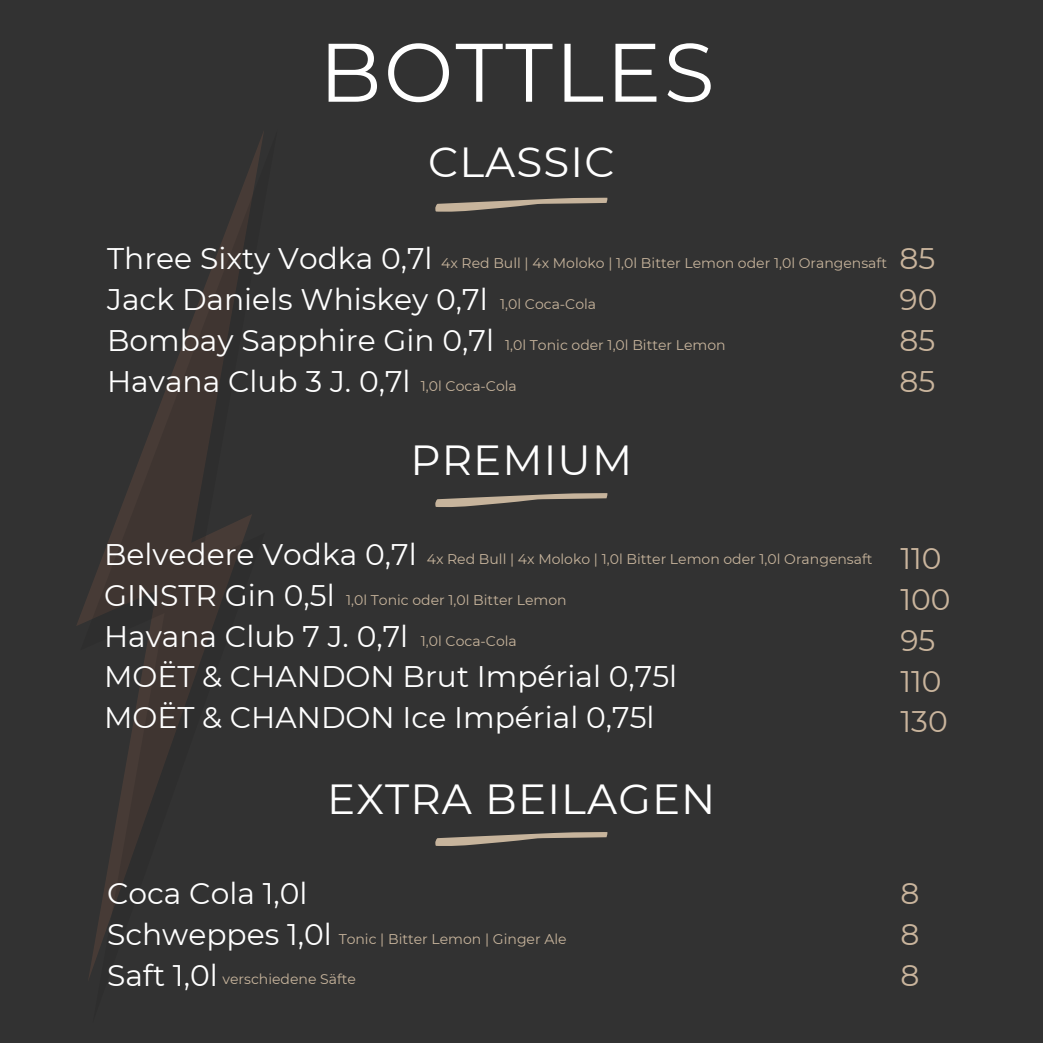
<style>
.page{position:relative;width:1043px;height:1043px;background:#fff}
.page>*{position:absolute;margin:0;border:0;box-sizing:border-box;transform-origin:0 0}
.t1{font:82.77px "Montserrat";letter-spacing:.025em;color:#fff}
.t2{font:42px "Montserrat";letter-spacing:.025em;color:#fff}
.t3{font:29.75px/40.6px "Montserrat";color:#fff}
.t4{font:29.75px/40.6px "Montserrat";color:#cab59d;text-align:justify}
.t5{font:14px "Montserrat";color:#c7b49c}
</style>
<div class="page">
<div style="left:0;top:0;width:1042px;height:1042px;background:#323232"></div>
<svg style="left:76px;top:132px;width:188px;height:847px"></svg>
<svg style="left:435px;top:493px;width:172px;height:14px"></svg>
<svg style="left:435px;top:197px;width:172px;height:15px"></svg>
<svg style="left:435px;top:832px;width:172px;height:14px"></svg>
<h1 class="t1" style="left:319px;top:22px;width:397px">BOTTLES</h1>
<p class="t2" style="left:428px;top:136px;width:188px">CLASSIC</p>
<p class="t3" style="left:107px;top:238px;width:388px">Three Sixty Vodka 0,7l<br>Jack Daniels Whiskey 0,7l<br>Bombay Sapphire Gin 0,7l<br>Havana Club 3 J. 0,7l</p>
<p class="t4" style="left:899px;top:238px;width:39px">85<br>90<br>85<br>85</p>
<h2 class="t5" style="left:441px;top:254px;width:447px">4x Red Bull | 4x Moloko | 1,0l Bitter Lemon oder 1,0l Orangensaft</h2>
<h3 class="t5" style="left:500px;top:295px;width:97px">1,0l Coca-Cola</h3>
<p class="t5" style="left:505px;top:336px;width:222px">1,0l Tonic oder 1,0l Bitter Lemon</p>
<p class="t5" style="left:421px;top:377px;width:97px">1,0l Coca-Cola</p>
<h2 class="t2" style="left:410px;top:434px;width:223px">PREMIUM</h2>
<p class="t3" style="left:104px;top:534px;width:574px">Belvedere Vodka 0,7l<br>GINSTR Gin 0,5l<br>Havana Club 7 J. 0,7l<br>MOËT &amp; CHANDON Brut Impérial 0,75l<br>MOËT &amp; CHANDON Ice Impérial 0,75l</p>
<h3 class="t5" style="left:426px;top:550px;width:447px">4x Red Bull | 4x Moloko | 1,0l Bitter Lemon oder 1,0l Orangensaft</h3>
<p class="t5" style="left:346px;top:591px;width:222px">1,0l Tonic oder 1,0l Bitter Lemon</p>
<h3 class="t5" style="left:421px;top:632px;width:97px">1,0l Coca-Cola</h3>
<p class="t2" style="left:327px;top:773px;width:389px">EXTRA BEILAGEN</p>
<p class="t4" style="left:900px;top:538px;width:52px;text-align:left">110<br>100<br>95<br>110<br>130</p>
<h2 class="t3" style="left:107px;top:872px;width:226px">Coca Cola 1,0l<br>Schweppes 1,0l<br>Saft 1,0l</h2>
<p class="t4" style="left:900px;top:872px;width:20px">8<br>8<br>8</p>
<h3 class="t5" style="left:338px;top:929px;width:229px">Tonic | Bitter Lemon | Ginger Ale</h3>
<h3 class="t5" style="left:222px;top:970px;width:135px">verschiedene Säfte</h3>
</div>
